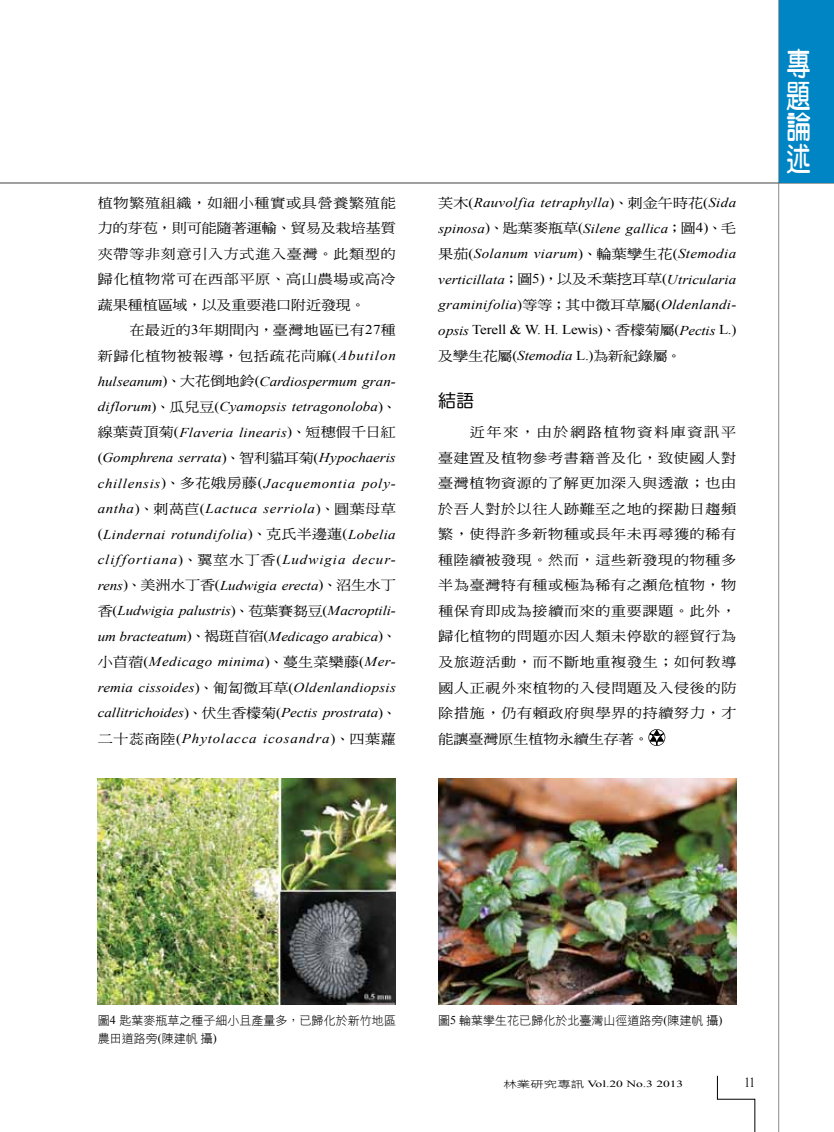
<style>
.page{position:relative;width:834px;height:1132px;background:#fff}
.page>*{position:absolute;margin:0;border:0;box-sizing:border-box;transform-origin:0 0}
.t1{font:31.5px/31.5px "DF Yuan W7 WINP BF";color:#fff;text-align:justify;scale:.77 1}
.t2{font:18px "DF Yuan W5 WINP BF";color:#000}
.t3{font:13.8px "Times New Roman";color:#000;scale:.8 1}
.t4{font:italic 13.5px/25.5px "Times New Roman";letter-spacing:.005em;color:#000;text-align:justify;scale:1.11 1}
.t5{font:13.5px/25.5px "DF Ming W5 WINP BF";letter-spacing:.045em;color:#000;text-align:justify;scale:1.11 1}
.t6{font:13.5px "DF Ming W5 WINP BF";letter-spacing:-.01em;color:#000;scale:1.11 1}
.t7{font:12px/18px "DF Hei W3 WINP BF";color:#000}
.t8{font:9.45px "Times New Roman";color:#000;scale:1.43 1}
.s1{font-family:"Times New Roman"}
.s2{font-family:"Times New Roman";font-style:italic}
.s3{font-style:normal}
.s4{font-family:"DF Ming W5 WINP BF";font-style:normal}
.s5{font-family:"DF Hei W3 WINP BF"}
</style>
<div class="page">
<hr style="left:0;top:182px;width:833px;height:1px;background:#636363">
<hr style="left:778px;top:0;width:1px;height:1131px;background:#636363">
<svg style="left:716px;top:1075px;width:39px;height:56px"></svg>
<div style="left:778px;top:1px;width:55px;height:182px;background:#0085c4"></div>
<svg style="left:301px;top:349px;width:14px;height:13px"></svg>
<svg style="left:648px;top:729px;width:17px;height:16px"></svg>
<img style="left:98px;top:778px;width:297px;height:226px">
<img style="left:438px;top:778px;width:298px;height:226px">
<p class="t5" style="left:98px;top:190px;width:270px">植物繁殖組織，如細小種實或具營養繁殖能力的芽苞，則可能隨著運輸、貿易及栽培基質夾帶等非刻意引入方式進入臺灣。此類型的歸化植物常可在西部平原、高山農場或高冷蔬果種植區域，以及重要港口附近發現。</p>
<p class="t5" style="left:98px;top:317px;width:270px;text-align:right">在最近的<span class="s1">3</span>年期間內，臺灣地區已有<span class="s1">27</span>種<br>新歸化植物被報導，包括疏花 麻<span class="s1">(</span><span class="s2">Abutilon</span></p>
<p class="t4" style="left:98px;top:368px;width:271px">hulseanum<span class="s3">)</span><span class="s4">、大花倒地鈴</span><span class="s3">(</span>Cardiospermum gran&shy;diflorum<span class="s3">)</span><span class="s4">、瓜兒豆</span><span class="s3">(</span>Cyamopsis tetragonoloba<span class="s3">)</span><span class="s4">、線葉黃頂菊</span><span class="s3">(</span>Flaveria linearis<span class="s3">)</span><span class="s4">、短穗假千日紅</span><span class="s3">(</span>Gomphrena serrata<span class="s3">)</span><span class="s4">、智利貓耳菊</span><span class="s3">(</span>Hypochaeris chillensis<span class="s3">)</span><span class="s4">、多花娥房藤</span><span class="s3">(</span>Jacquemontia poly&shy;antha<span class="s3">)</span><span class="s4">、刺萵苣</span><span class="s3">(</span>Lactuca serriola<span class="s3">)</span><span class="s4">、圓葉母草</span><span class="s3">(</span>Lindernai rotundifolia<span class="s3">)</span><span class="s4">、克氏半邊蓮</span><span class="s3">(</span>Lobelia cliffortiana<span class="s3">)</span><span class="s4">、翼莖水丁香</span><span class="s3">(</span>Ludwigia decur&shy;rens<span class="s3">)</span><span class="s4">、美洲水丁香</span><span class="s3">(</span>Ludwigia erecta<span class="s3">)</span><span class="s4">、沼生水丁香</span><span class="s3">(</span>Ludwigia palustris<span class="s3">)</span><span class="s4">、苞葉賽芻豆</span><span class="s3">(</span>Macroptili&shy;um bracteatum<span class="s3">)</span><span class="s4">、褐斑苜宿</span><span class="s3">(</span>Medicago arabica<span class="s3">)</span><span class="s4">、小苜蓿</span><span class="s3">(</span>Medicago minima<span class="s3">)</span><span class="s4">、蔓生菜欒藤</span><span class="s3">(</span>Mer&shy;remia cissoides<span class="s3">)</span><span class="s4">、匍匐微耳草</span><span class="s3">(</span>Oldenlandiopsis callitrichoides<span class="s3">)</span><span class="s4">、伏生香檬菊</span><span class="s3">(</span>Pectis prostrata<span class="s3">)</span><span class="s4">、二十蕊商陸</span><span class="s3">(</span>Phytolacca icosandra<span class="s3">)</span><span class="s4">、四葉蘿</span></p>
<p class="t4" style="left:438px;top:189px;width:270px"><span class="s4">芙木</span><span class="s3">(</span>Rauvolfia tetraphylla<span class="s3">)</span><span class="s4">、刺金午時花</span><span class="s3">(</span>Sida spinosa<span class="s3">)</span><span class="s4">、匙葉麥瓶草</span><span class="s3">(</span>Silene gallica<span class="s4">；圖</span><span class="s3">4)</span><span class="s4">、毛果茄</span><span class="s3">(</span>Solanum viarum<span class="s3">)</span><span class="s4">、輪葉孿生花</span><span class="s3">(</span>Stemodia verticillata<span class="s4">；圖</span><span class="s3">5)</span><span class="s4">，以及禾葉挖耳草</span><span class="s3">(</span>Utricularia graminifolia<span class="s3">)</span><span class="s4">等等；其中微耳草屬</span><span class="s3">(</span>Oldenlandi&shy;opsis <span class="s3">Terell &amp; W. H. Lewis)</span><span class="s4">、香檬菊屬</span><span class="s3">(</span>Pectis <span class="s3">L.)</span></p>
<p class="t6" style="left:438px;top:349px;width:220px">及孿生花屬<span class="s1">(</span><span class="s2">Stemodia</span> <span class="s1">L.)</span>為新紀錄屬。</p>
<h2 class="t2" style="left:438px;top:391px;width:37px">結語</h2>
<p class="t5" style="left:438px;top:419px;width:270px;text-indent:32px">近年來，由於網路植物資料庫資訊平臺建置及植物參考書籍普及化，致使國人對臺灣植物資源的了解更加深入與透澈；也由於吾人對於以往人跡難至之地的探勘日趨頻繁，使得許多新物種或長年未再尋獲的稀有種陸續被發現。然而，這些新發現的物種多半為臺灣特有種或極為稀有之瀕危植物，物種保育即成為接續而來的重要課題。此外，歸化植物的問題亦因人類未停歇的經貿行為及旅遊活動，而不斷地重複發生；如何教導國人正視外來植物的入侵問題及入侵後的防除措施，仍有賴政府與學界的持續努力，才能讓臺灣原生植物永續生存著。</p>
<h1 class="t1" style="left:786px;top:48px;width:32px">專題論述</h1>
<p class="t7" style="left:98px;top:1011px;width:299px">圖<span class="s1">4</span> 匙葉麥瓶草之種子細小且產量多，已歸化於新竹地區農田道路旁<span class="s1">(</span>陳建帆攝<span class="s1">)</span></p>
<p class="t7" style="left:438px;top:1011px;width:285px">圖<span class="s1">5</span> 輪葉孿生花已歸化於北臺灣山徑道路旁<span class="s1">(</span>陳建帆攝<span class="s1">)</span></p>
<p class="t8" style="left:503px;top:1076px;width:127px"><span class="s5">林業研究專訊</span> Vol.20 No.3 2013</p>
<p class="t3" style="left:744px;top:1072px;width:15px">11</p>
</div>
